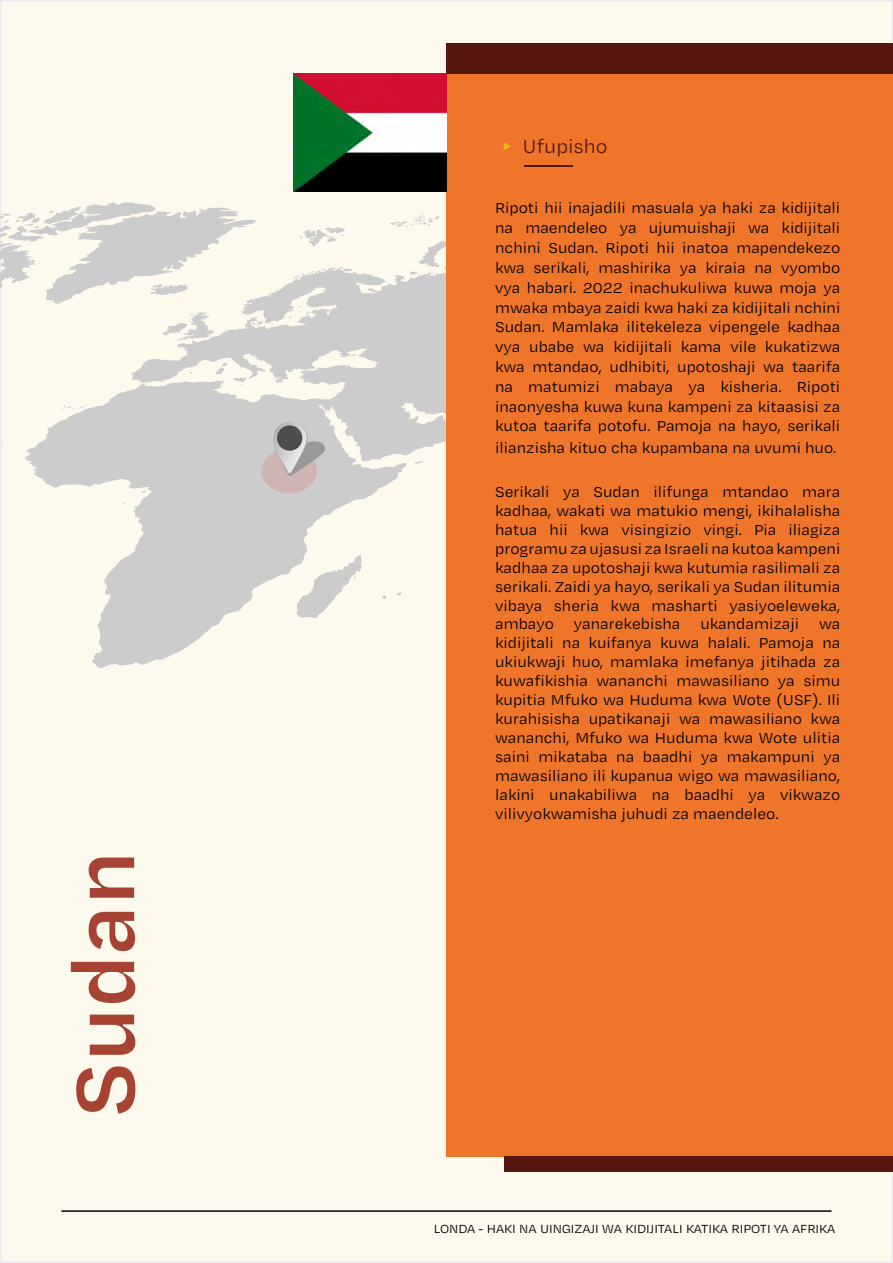
<style>
.page{position:relative;width:893px;height:1263px;background:#fff}
.page>*{position:absolute;margin:0;border:0;box-sizing:border-box;transform-origin:0 0}
.t1{font:600 94.5px "Degular Text";color:#a74332}
.t2{font:21px "Degular Text";color:#571812}
.t3{font:16.5px/19px "Degular Text";color:#000;text-align:justify}
.t4{font:13.5px "Degular Text";color:#000}
</style>
<div class="page">
<div style="left:1px;top:1px;width:891px;height:1261px;background:#fef9ed"></div>
<hr style="left:62px;top:1210px;width:769px;height:2px;background:#000">
<svg style="left:0;top:202px;width:446px;height:654px"></svg>
<div style="left:446px;top:43px;width:447px;height:1113px;background:#ee7529"></div>
<div style="left:446px;top:43px;width:447px;height:30px;background:#571711"></div>
<div style="left:504px;top:1156px;width:389px;height:15px;background:#571711"></div>
<hr style="left:524px;top:165px;width:49px;height:1px;background:#571711">
<svg style="left:504px;top:143px;width:7px;height:7px"></svg>
<img style="left:294px;top:73px;width:152px;height:119px">
<div style="left:261px;top:448px;width:56px;height:45px;background:#ceb5b4;border-radius:50%"></div>
<svg style="left:272px;top:420px;width:36px;height:55px"></svg>
<svg style="left:273px;top:421px;width:53px;height:56px"></svg>
<div style="left:277px;top:425px;width:25px;height:26px;background:#4d4d4d;border-radius:50%"></div>
<h1 class="t1" style="left:42px;top:1118px;width:268px;rotate:-90deg">Sudan</h1>
<p class="t2" style="left:522px;top:133px;width:87px">Ufupisho</p>
<p class="t3" style="left:495px;top:198px;width:347px;line-height:19.8px">Ripoti hii inajadili masuala ya haki za kidijitali na maendeleo ya ujumuishaji wa kidijitali nchini Sudan. Ripoti hii inatoa mapendekezo kwa serikali, mashirika ya kiraia na vyombo vya habari. 2022 inachukuliwa kuwa moja ya mwaka mbaya zaidi kwa haki za kidijitali nchini Sudan. Mamlaka ilitekeleza vipengele kadhaa vya ubabe wa kidijitali kama vile kukatizwa kwa mtandao, udhibiti, upotoshaji wa taarifa na matumizi mabaya ya kisheria. Ripoti inaonyesha kuwa kuna kampeni za kitaasisi za kutoa taarifa potofu. Pamoja na hayo, serikali</p>
<p class="t3" style="left:495px;top:437px;width:343px">ilianzisha kituo cha kupambana na uvumi huo.</p>
<p class="t3" style="left:495px;top:481px;width:347px">Serikali ya Sudan ilifunga mtandao mara kadhaa, wakati wa matukio mengi, ikihalalisha hatua hii kwa visingizio vingi. Pia iliagiza programu za ujasusi za Israeli na kutoa kampeni kadhaa za upotoshaji kwa kutumia rasilimali za serikali. Zaidi ya hayo, serikali ya Sudan ilitumia vibaya sheria kwa masharti yasiyoeleweka, ambayo yanarekebisha ukandamizaji wa kidijitali na kuifanya kuwa halali. Pamoja na ukiukwaji huo, mamlaka imefanya jitihada za kuwafikishia wananchi mawasiliano ya simu kupitia Mfuko wa Huduma kwa Wote (USF). Ili kurahisisha upatikanaji wa mawasiliano kwa wananchi, Mfuko wa Huduma kwa Wote ulitia saini mikataba na baadhi ya makampuni ya mawasiliano ili kupanua wigo wa mawasiliano, lakini unakabiliwa na baadhi ya vikwazo vilivyokwamisha juhudi za maendeleo.</p>
<p class="t4" style="left:434px;top:1220px;width:403px">LONDA - HAKI NA UINGIZAJI WA KIDIJITALI KATIKA RIPOTI YA AFRIKA</p>
</div>
